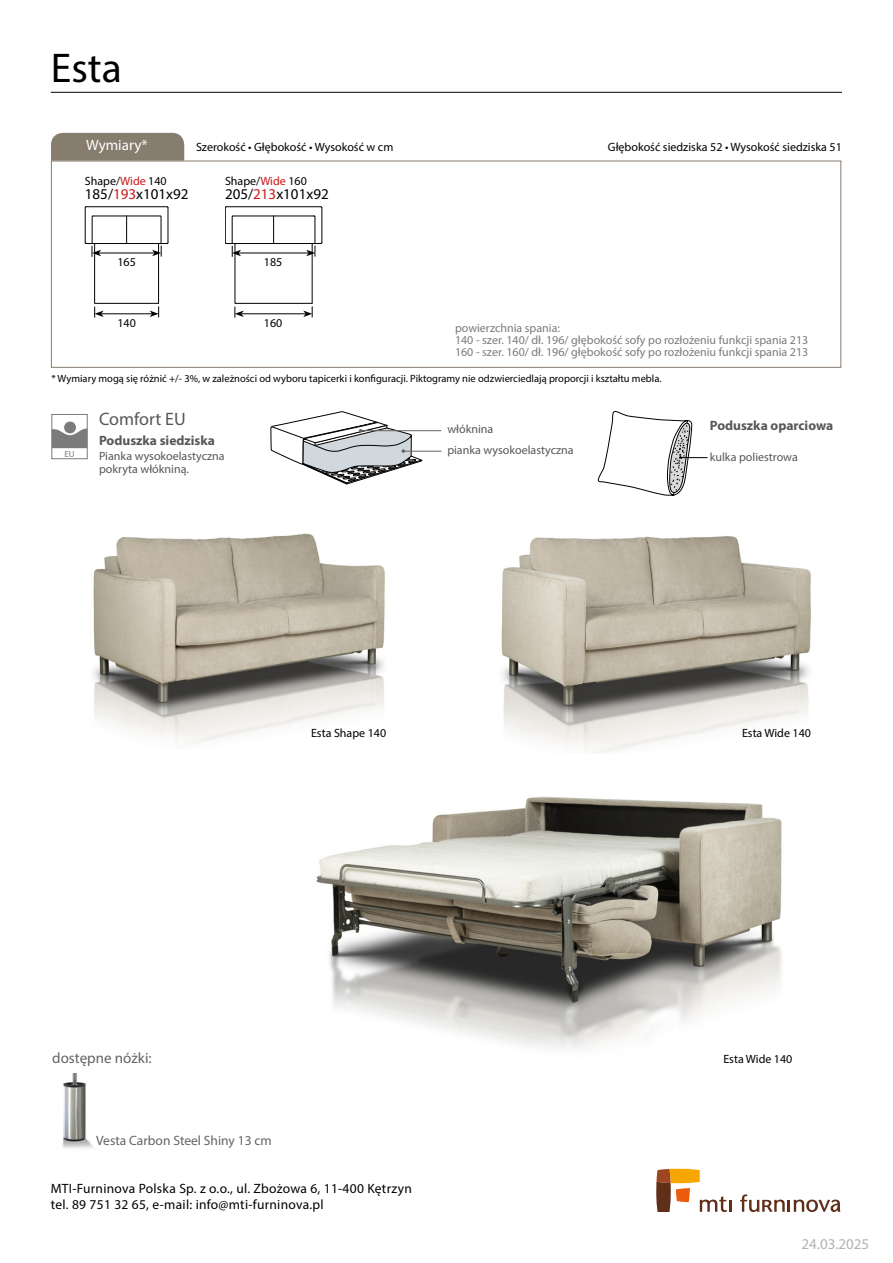
<style>
.page{position:relative;width:893px;height:1263px;background:#fff}
.page>*{position:absolute;margin:0;border:0;box-sizing:border-box;transform-origin:0 0}
.t1{font:41.7px "Myriad Pro";color:#000}
.t2{font:18px "Myriad Pro";color:#575756}
.t3{font:15px "Myriad Pro";color:#000}
.t4{font:15px "Myriad Pro";color:#646363}
.t5{font:15px "Myriad Pro";color:#b3b2b2}
.t6{font:15px "Myriad Pro";color:#fff}
.t7{font:13.5px/16.2px "Myriad Pro";letter-spacing:.02em;color:#000}
.t8{font:700 13.5px "Myriad Pro";color:#575756}
.t9{font:13.5px "Myriad Pro";color:#646363}
.t10{font:12px "Myriad Pro";color:#000}
.t11{font:12px/12px "Myriad Pro";color:#7c7b7b}
.t12{font:12px/13.5px "Myriad Pro";color:#575756}
.t13{font:10.5px "Myriad Pro";color:#000}
.t14{font:9px "Myriad Pro";color:#7c7b7b}
.s1{color:#cd1719}
.s2{color:#020203}
</style>
<div class="page">
<img style="left:316px;top:797px;width:466px;height:252px">
<hr style="left:226px;top:206px;width:95px;height:1px;background:#000">
<hr style="left:225px;top:208px;width:1px;height:35px;background:#000">
<hr style="left:322px;top:208px;width:1px;height:35px;background:#000">
<img style="left:501px;top:536px;width:310px;height:217px">
<hr style="left:86px;top:206px;width:81px;height:1px;background:#000">
<hr style="left:168px;top:208px;width:1px;height:35px;background:#000">
<hr style="left:85px;top:208px;width:1px;height:35px;background:#000">
<hr style="left:51px;top:92px;width:791px;height:1px;background:#000">
<div style="left:51px;top:133px;width:133px;height:28px;background:#867d6f"></div>
<svg style="left:656px;top:1169px;width:76px;height:43px"></svg>
<svg style="left:740px;top:1194px;width:100px;height:18px"></svg>
<div style="left:51px;top:161px;width:790px;height:207px;border:1px solid #867d6f"></div>
<svg style="left:84px;top:215px;width:85px;height:103px"></svg>
<svg style="left:225px;top:215px;width:97px;height:103px"></svg>
<img style="left:93px;top:534px;width:292px;height:210px">
<div style="left:51px;top:414px;width:37px;height:45px;border:1px solid #7c7b7b"></div>
<svg style="left:52px;top:421px;width:35px;height:27px"></svg>
<hr style="left:403px;top:451px;width:38px;height:1px;background:#646363">
<hr style="left:360px;top:430px;width:81px;height:1px;background:#646363">
<svg style="left:271px;top:411px;width:151px;height:123px"></svg>
<svg style="left:597px;top:410px;width:110px;height:86px"></svg>
<img style="left:62px;top:1073px;width:31px;height:75px">
<h1 class="t1" style="left:51px;top:43px;width:72px">Esta</h1>
<p class="t6" style="left:86px;top:136px;width:63px">Wymiary*</p>
<p class="t10" style="left:196px;top:140px;width:199px">Szerokość • Głębokość • Wysokość w cm</p>
<p class="t10" style="left:608px;top:140px;width:235px">Głębokość siedziska 52 • Wysokość siedziska 51</p>
<p class="t10" style="left:85px;top:173px;width:83px">Shape/<span class="s1">Wide</span> <span class="s2">140</span></p>
<p class="t3" style="left:85px;top:184px;width:105px">185/<span class="s1">193</span>x101x92</p>
<p class="t10" style="left:225px;top:173px;width:83px">Shape/<span class="s1">Wide</span> 160</p>
<p class="t3" style="left:225px;top:184px;width:105px">205/<span class="s1">213</span>x101x92</p>
<p class="t10" style="left:117px;top:255px;width:20px">165</p>
<p class="t10" style="left:264px;top:254px;width:20px">185</p>
<p class="t10" style="left:117px;top:315px;width:20px">140</p>
<p class="t10" style="left:264px;top:315px;width:20px">160</p>
<p class="t11" style="left:455px;top:321px;width:355px">powierzchnia spania:<br>140 - szer. 140/ dł. 196/ głębokość sofy po rozłożeniu funkcji spania 213<br>160 - szer. 160/ dł. 196/ głębokość sofy po rozłożeniu funkcji spania 213</p>
<p class="t13" style="left:51px;top:372px;width:612px">* Wymiary mogą się różnić +/- 3%, w zależności od wyboru tapicerki i konfiguracji. Piktogramy nie odzwierciedlają proporcji i kształtu mebla.</p>
<p class="t14" style="left:64px;top:448px;width:12px">EU</p>
<h2 class="t2" style="left:99px;top:408px;width:88px">Comfort EU</h2>
<p class="t8" style="left:99px;top:431px;width:117px">Poduszka siedziska</p>
<p class="t12" style="left:99px;top:449px;width:127px">Pianka wysokoelastyczna pokryta włókniną.</p>
<p class="t12" style="left:710px;top:450px;width:89px">kulka poliestrowa</p>
<p class="t12" style="left:447px;top:422px;width:48px">włóknina</p>
<p class="t8" style="left:710px;top:416px;width:125px">Poduszka oparciowa</p>
<p class="t12" style="left:447px;top:443px;width:128px">pianka wysokoelastyczna</p>
<p class="t10" style="left:311px;top:725px;width:77px">Esta Shape 140</p>
<p class="t10" style="left:742px;top:725px;width:71px">Esta Wide 140</p>
<p class="t4" style="left:52px;top:1048px;width:101px">dostępne nóżki:</p>
<p class="t9" style="left:96px;top:1132px;width:177px">Vesta Carbon Steel Shiny 13 cm</p>
<p class="t7" style="left:51px;top:1180px;width:363px">MTI-Furninova Polska Sp. z o.o., ul. Zbożowa 6, 11-400 Kętrzyn tel. 89 751 32 65, e-mail: info@mti-furninova.pl</p>
<p class="t10" style="left:723px;top:1052px;width:71px">Esta Wide 140</p>
<p class="t5" style="left:801px;top:1235px;width:69px">24.03.2025</p>
</div>
